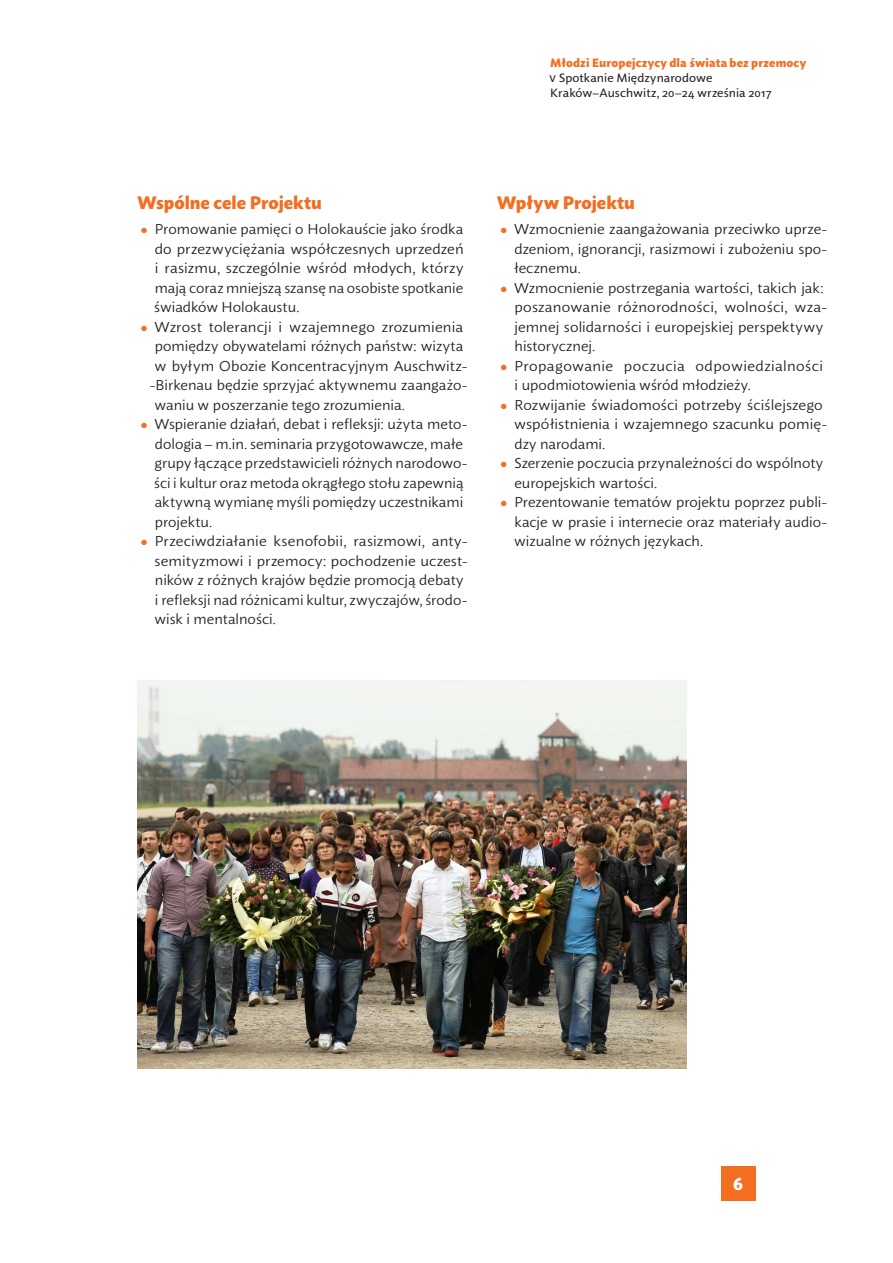
<style>
.page{position:relative;width:893px;height:1263px;background:#fff}
.page>*{position:absolute;margin:0;border:0;box-sizing:border-box;transform-origin:0 0}
.t1{font:900 18px "Lelum Sans";color:#f36e21}
.t2{font:900 18px "Lelum Sans";color:#fff}
.t3{font:14.25px/19.5px "Lelum Sans";color:#231f20}
.t4{font:14.25px/19.5px "Lelum Sans";letter-spacing:.02em;color:#231f20}
.t5{font:12px/15px "Lelum Sans";letter-spacing:.005em;color:#231f20}
.t6{font:900 12px "Lelum Sans";letter-spacing:.015em;color:#f36e21}
.s1{font-weight:900;color:#f36e21}
</style>
<div class="page">
<div style="left:721px;top:1166px;width:35px;height:34px;background:#f36e21"></div>
<img style="left:137px;top:680px;width:550px;height:389px">
<p class="t6" style="left:550px;top:53px;width:258px">Młodzi Europejczycy dla świata bez przemocy</p>
<p class="t5" style="left:549px;top:71px;width:223px">V Spotkanie Międzynarodowe<br>Kraków–Auschwitz, 20–24 września 2017</p>
<p class="t1" style="left:137px;top:188px;width:186px">Wspólne cele Projektu</p>
<p class="t3" style="left:154px;top:220px;width:311px;text-align:justify;text-indent:-14px"><span class="s1">•</span> Promowanie pamięci o Holokauście jako środka do przezwyciężania współczesnych uprzedzeń i rasizmu, szczególnie wśród młodych, którzy mają coraz mniejszą szansę na osobiste spotkanie świadków Holokaustu.</p>
<p class="t3" style="left:141px;top:317px;width:324px"><span class="s1">•</span> Wzrost tolerancji i wzajemnego zrozumienia</p>
<p class="t3" style="left:155px;top:337px;width:310px">pomiędzy obywatelami różnych państw: wizyta</p>
<p class="t3" style="left:155px;top:356px;width:314px">w byłym Obozie Koncentracyjnym Auschwitz-</p>
<p class="t3" style="left:150px;top:376px;width:319px">-Birkenau będzie sprzyjać aktywnemu zaangażo-</p>
<p class="t3" style="left:155px;top:395px;width:252px">waniu w poszerzanie tego zrozumienia.</p>
<p class="t3" style="left:154px;top:415px;width:315px;text-indent:-14px"><span class="s1">•</span> Wspieranie działań, debat i refleksji: użyta meto&shy;dologia – m.in. seminaria przygotowawcze, małe grupy łączące przedstawicieli różnych narodowo&shy;ści i kultur oraz metoda okrągłego stołu zapewnią aktywną wymianę myśli pomiędzy uczestnikami projektu.</p>
<p class="t3" style="left:155px;top:532px;width:314px;text-indent:-14px"><span class="s1">•</span> Przeciwdziałanie ksenofobii, rasizmowi, anty&shy;semityzmowi i przemocy: pochodzenie uczest&shy;ników z różnych krajów będzie promocją debaty i refleksji nad różnicami kultur, zwyczajów, środo&shy;wisk i mentalności.</p>
<p class="t1" style="left:497px;top:188px;width:139px">Wpływ Projektu</p>
<p class="t3" style="left:514px;top:220px;width:314px;text-align:justify;text-indent:-14px"><span class="s1">•</span> Wzmocnienie zaangażowania przeciwko uprze&shy;dzeniom, ignorancji, rasizmowi i zubożeniu spo&shy;łecznemu.</p>
<p class="t3" style="left:514px;top:278px;width:314px;text-indent:-14px"><span class="s1">•</span> Wzmocnienie postrzegania wartości, takich jak: poszanowanie różnorodności, wolności, wza&shy;jemnej solidarności i europejskiej perspektywy historycznej.</p>
<p class="t4" style="left:515px;top:356px;width:310px;text-indent:-14px"><span class="s1">•</span> Propagowanie poczucia odpowiedzialności i upodmiotowienia wśród młodzieży.</p>
<p class="t3" style="left:514px;top:395px;width:314px;text-indent:-14px"><span class="s1">•</span> Rozwijanie świadomości potrzeby ściślejszego współistnienia i wzajemnego szacunku pomię&shy;dzy narodami.</p>
<p class="t3" style="left:514px;top:454px;width:310px;text-indent:-14px"><span class="s1">•</span> Szerzenie poczucia przynależności do wspólnoty europejskich wartości.</p>
<p class="t3" style="left:514px;top:493px;width:314px;text-align:justify;text-indent:-14px"><span class="s1">•</span> Prezentowanie tematów projektu poprzez publi&shy;kacje w prasie i internecie oraz materiały audio&shy;wizualne w różnych językach.</p>
<p class="t2" style="left:733px;top:1170px;width:13px">6</p>
</div>
